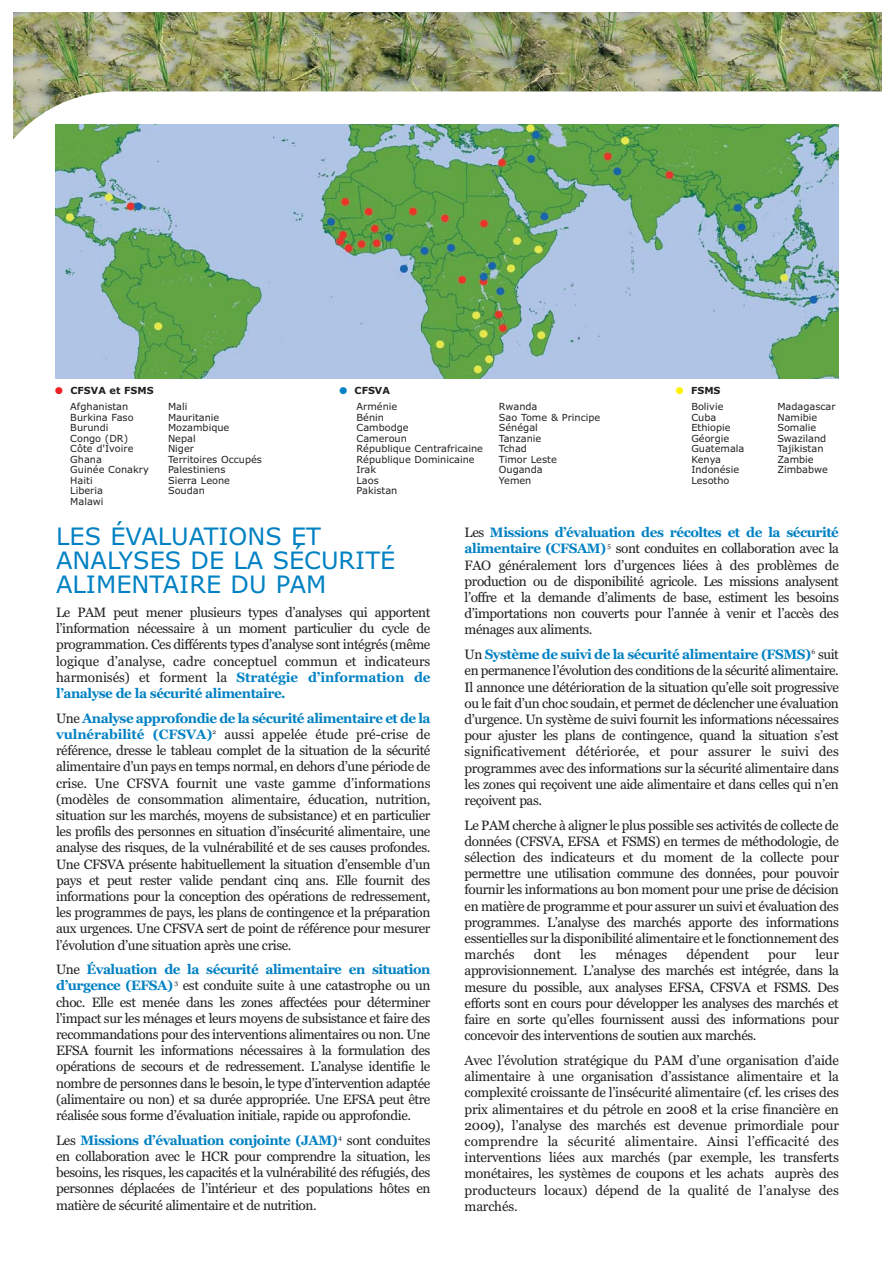
<style>
.page{position:relative;width:893px;height:1263px;background:#fff}
.page>*{position:absolute;margin:0;border:0;box-sizing:border-box;transform-origin:0 0}
.t1{font:24px/24px "Verdana";color:#0081c3}
.t2{font:13.5px/16.2px "Georgia";letter-spacing:-.03em;color:#231f20;text-align:justify}
.t3{font:13.5px "Georgia";letter-spacing:-.005em;color:#231f20}
.t4{font:9.75px/10.5px "Verdana";color:#231f20}
.t5{font:700 9.75px "Verdana";color:#231f20}
.s1{color:#ed1e25}
.s2{color:#0081c3}
.s3{color:#fff200}
.s4{font-weight:700;color:#0081c3}
</style>
<div class="page">
<img style="left:14px;top:13px;width:867px;height:78px">
<svg style="left:13px;top:91px;width:869px;height:49px"></svg>
<img style="left:55px;top:125px;width:784px;height:253px">
<p class="t5" style="left:55px;top:387px;width:100px"><span class="s1">●</span> CFSVA et FSMS</p>
<p class="t5" style="left:339px;top:387px;width:52px"><span class="s2">●</span> CFSVA</p>
<p class="t5" style="left:675px;top:387px;width:46px"><span class="s3">●</span> FSMS</p>
<p class="t4" style="left:70px;top:402px;width:80px">Afghanistan<br>Burkina Faso<br>Burundi<br>Congo (DR)<br>Côte d'Ivoire<br>Ghana<br>Guinée Conakry<br>Haiti<br>Liberia<br>Malawi</p>
<p class="t4" style="left:168px;top:402px;width:95px">Mali<br>Mauritanie<br>Mozambique<br>Nepal<br>Niger<br>Territoires Occupés<br>Palestiniens<br>Sierra Leone<br>Soudan</p>
<p class="t4" style="left:356px;top:402px;width:128px">Arménie<br>Bénin<br>Cambodge<br>Cameroun<br>République Centrafricaine<br>République Dominicaine<br>Irak<br>Laos<br>Pakistan</p>
<p class="t4" style="left:499px;top:402px;width:103px">Rwanda<br>Sao Tome &amp; Principe<br>Sénégal<br>Tanzanie<br>Tchad<br>Timor Leste<br>Ouganda<br>Yemen</p>
<p class="t4" style="left:691px;top:402px;width:55px">Bolivie<br>Cuba<br>Ethiopie<br>Géorgie<br>Guatemala<br>Kenya<br>Indonésie<br>Lesotho</p>
<p class="t4" style="left:777px;top:402px;width:60px">Madagascar<br>Namibie<br>Somalie<br>Swaziland<br>Tajikistan<br>Zambie<br>Zimbabwe</p>
<h1 class="t1" style="left:56px;top:527px;width:341px">LES ÉVALUATIONS ET<br>ANALYSES DE LA SÉCURITÉ<br>ALIMENTAIRE DU PAM</h1>
<p class="t2" style="left:56px;top:605px;width:376px">Le PAM peut mener plusieurs types d’analyses qui apportent l’information nécessaire à un moment particulier du cycle de programmation. Ces différents types d’analyse sont intégrés (même logique d’analyse, cadre conceptuel commun et indicateurs harmonisés) et forment la <span class="s4">Stratégie d’information de l’analyse de la sécurité alimentaire.</span></p>
<p class="t2" style="left:56px;top:711px;width:376px">Une <span class="s4">Analyse approfondie de la sécurité alimentaire et de la vulnérabilité (CFSVA)</span><sup>2</sup> aussi appelée étude pré-crise de référence, dresse le tableau complet de la situation de la sécurité alimentaire d’un pays en temps normal, en dehors d’une période de crise. Une CFSVA fournit une vaste gamme d’informations (modèles de consommation alimentaire, éducation, nutrition, situation sur les marchés, moyens de subsistance) et en particulier les profils des personnes en situation d’insécurité alimentaire, une analyse des risques, de la vulnérabilité et de ses causes profondes.<br>Une CFSVA présente habituellement la situation d’ensemble d’un pays et peut rester valide pendant cinq ans. Elle fournit des informations pour la conception des opérations de redressement, les programmes de pays, les plans de contingence et la préparation aux urgences. Une CFSVA sert de point de référence pour mesurer l’évolution d’une situation après une crise.</p>
<p class="t2" style="left:56px;top:962px;width:376px">Une <span class="s4">Évaluation de la sécurité alimentaire en situation d’urgence (EFSA)</span> <sup>3</sup> est conduite suite à une catastrophe ou un choc. Elle est menée dans les zones affectées pour déterminer l’impact sur les ménages et leurs moyens de subsistance et faire des recommandations pour des interventions alimentaires ou non. Une EFSA fournit les informations nécessaires à la formulation des opérations de secours et de redressement. L’analyse identifie le nombre de personnes dans le besoin, le type d’intervention adaptée (alimentaire ou non) et sa durée appropriée. Une EFSA peut être réalisée sous forme d’évaluation initiale, rapide ou approfondie.</p>
<p class="t2" style="left:56px;top:1133px;width:376px">Les <span class="s4">Missions d’évaluation conjointe (JAM)</span><sup>4</sup> sont conduites en collaboration avec le HCR pour comprendre la situation, les besoins, les risques, les capacités et la vulnérabilité des réfugiés, des personnes déplacées de l’intérieur et des populations hôtes en matière de sécurité alimentaire et de nutrition.</p>
<p class="t2" style="left:464px;top:525px;width:376px">Les <span class="s4">Missions d’évaluation des récoltes et de la sécurité alimentaire (CFSAM)</span> <sup>5</sup> sont conduites en collaboration avec la FAO généralement lors d’urgences liées à des problèmes de production ou de disponibilité agricole. Les missions analysent l’offre et la demande d’aliments de base, estiment les besoins d’importations non couverts pour l’année à venir et l’accès des ménages aux aliments.</p>
<p class="t2" style="left:464px;top:647px;width:376px">Un <span class="s4">Système de suivi de la sécurité alimentaire (FSMS)</span><sup>6</sup> suit en permanence l’évolution des conditions de la sécurité alimentaire.<br>Il annonce une détérioration de la situation qu’elle soit progressive ou le fait d’un choc soudain, et permet de déclencher une évaluation d’urgence. Un système de suivi fournit les informations nécessaires pour ajuster les plans de contingence, quand la situation s’est significativement détériorée, et pour assurer le suivi des programmes avec des informations sur la sécurité alimentaire dans les zones qui reçoivent une aide alimentaire et dans celles qui n’en reçoivent pas.</p>
<p class="t2" style="left:464px;top:818px;width:376px">Le PAM cherche à aligner le plus possible ses activités de collecte de données (CFSVA, EFSA et FSMS) en termes de méthodologie, de sélection des indicateurs et du moment de la collecte pour permettre une utilisation commune des données, pour pouvoir fournir les informations au bon moment pour une prise de décision en matière de programme et pour assurer un suivi et évaluation des programmes. L’analyse des marchés apporte des informations essentielles sur la disponibilité alimentaire et le fonctionnement des marchés</p>
<p class="t2" style="left:464px;top:947px;width:376px;text-indent:351px">leur approvisionnement. L’analyse des marchés est intégrée, dans la mesure du possible, aux analyses EFSA, CFSVA et FSMS. Des efforts sont en cours pour développer les analyses des marchés et faire en sorte qu’elles fournissent aussi des informations pour concevoir des interventions de soutien aux marchés.</p>
<p class="t2" style="left:464px;top:1053px;width:376px">Avec l’évolution stratégique du PAM d’une organisation d’aide alimentaire à une organisation d’assistance alimentaire et la complexité croissante de l’insécurité alimentaire (cf. les crises des prix alimentaires et du pétrole en 2008 et la crise financière en 2009), l’analyse des marchés est devenue primordiale pour comprendre la sécurité alimentaire. Ainsi l’efficacité des interventions liées aux marchés (par exemple, les transferts monétaires, les systèmes de coupons et les achats auprès des producteurs locaux) dépend de la qualité de l’analyse des marchés.</p>
<p class="t2" style="left:533px;top:947px;width:29px">dont</p>
<p class="t2" style="left:580px;top:947px;width:18px">les</p>
<p class="t3" style="left:615px;top:949px;width:53px">ménages</p>
<p class="t3" style="left:686px;top:949px;width:64px">dépendent</p>
<p class="t2" style="left:768px;top:947px;width:30px">pour</p>
</div>
